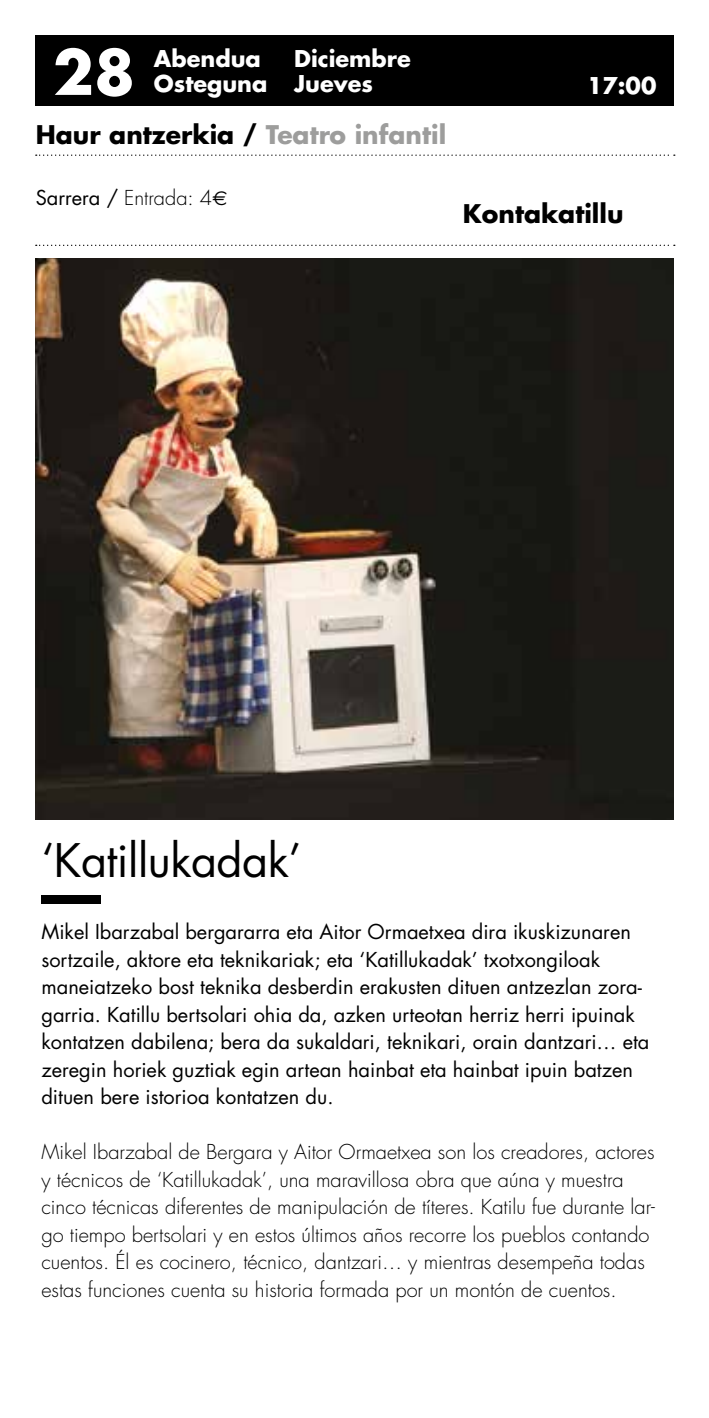
<style>
.page{position:relative;width:709px;height:1418px;background:#fff}
.page>*{position:absolute;margin:0;border:0;box-sizing:border-box;transform-origin:0 0}
.t1{font:700 60px "Futura Std";color:#fff}
.t2{font:45px "Futura Std";letter-spacing:-.01em;color:#000}
.t3{font:700 25px "Futura Std";color:#000}
.t4{font:700 22.5px "Futura Std";color:#fff}
.t5{font:20px/27.5px "Futura Std";color:#000}
.t6{font:300 20px/27.5px "Futura Std";color:#000}
.s1{color:#9d9d9c}
.s2{font-weight:400}
.s3{font-family:"Euro Sans";font-weight:400}
</style>
<div class="page">
<img style="left:35px;top:258px;width:638px;height:561px">
<div style="left:36px;top:35px;width:638px;height:71px;background:#000"></div>
<svg style="left:36px;top:154px;width:639px;height:2px"></svg>
<svg style="left:36px;top:245px;width:639px;height:1px"></svg>
<div style="left:41px;top:895px;width:60px;height:9px;background:#000"></div>
<h1 class="t1" style="left:53px;top:32px;width:84px">28</h1>
<p class="t4" style="left:154px;top:43px;width:109px">Abendua</p>
<p class="t4" style="left:294px;top:43px;width:118px">Diciembre</p>
<p class="t4" style="left:154px;top:68px;width:221px">Osteguna Jueves</p>
<p class="t4" style="left:587px;top:70px;width:71px">17:00</p>
<p class="t3" style="left:36px;top:118px;width:412px">Haur antzerkia / <span class="s1">Teatro infantil</span></p>
<p class="t6" style="left:36px;top:184px;width:193px"><span class="s2">Sarrera /</span> Entrada: 4<span class="s3">E</span></p>
<p class="t3" style="left:463px;top:197px;width:162px">Kontakatillu</p>
<h2 class="t2" style="left:41px;top:831px;width:261px">‘Katillukadak’</h2>
<p class="t5" style="left:41px;top:918px;width:609px">Mikel Ibarzabal bergararra eta Aitor Ormaetxea dira ikuskizunaren sortzaile, aktore eta teknikariak; eta ‘Katillukadak’ txotxongiloak maneiatzeko bost teknika desberdin erakusten dituen antzezlan zora&shy;garria. Katillu bertsolari ohia da, azken urteotan herriz herri ipuinak kontatzen dabilena; bera da sukaldari, teknikari, orain dantzari… eta zeregin horiek guztiak egin artean hainbat eta hainbat ipuin batzen dituen bere istorioa kontatzen du.</p>
<p class="t6" style="left:41px;top:1138px;width:615px">Mikel Ibarzabal de Bergara y Aitor Ormaetxea son los creadores, actores y técnicos de ‘Katillukadak’, una maravillosa obra que aúna y muestra cinco técnicas diferentes de manipulación de títeres. Katilu fue durante lar&shy;go tiempo bertsolari y en estos últimos años recorre los pueblos contando cuentos. Él es cocinero, técnico, dantzari… y mientras desempeña todas estas funciones cuenta su historia formada por un montón de cuentos.</p>
</div>
